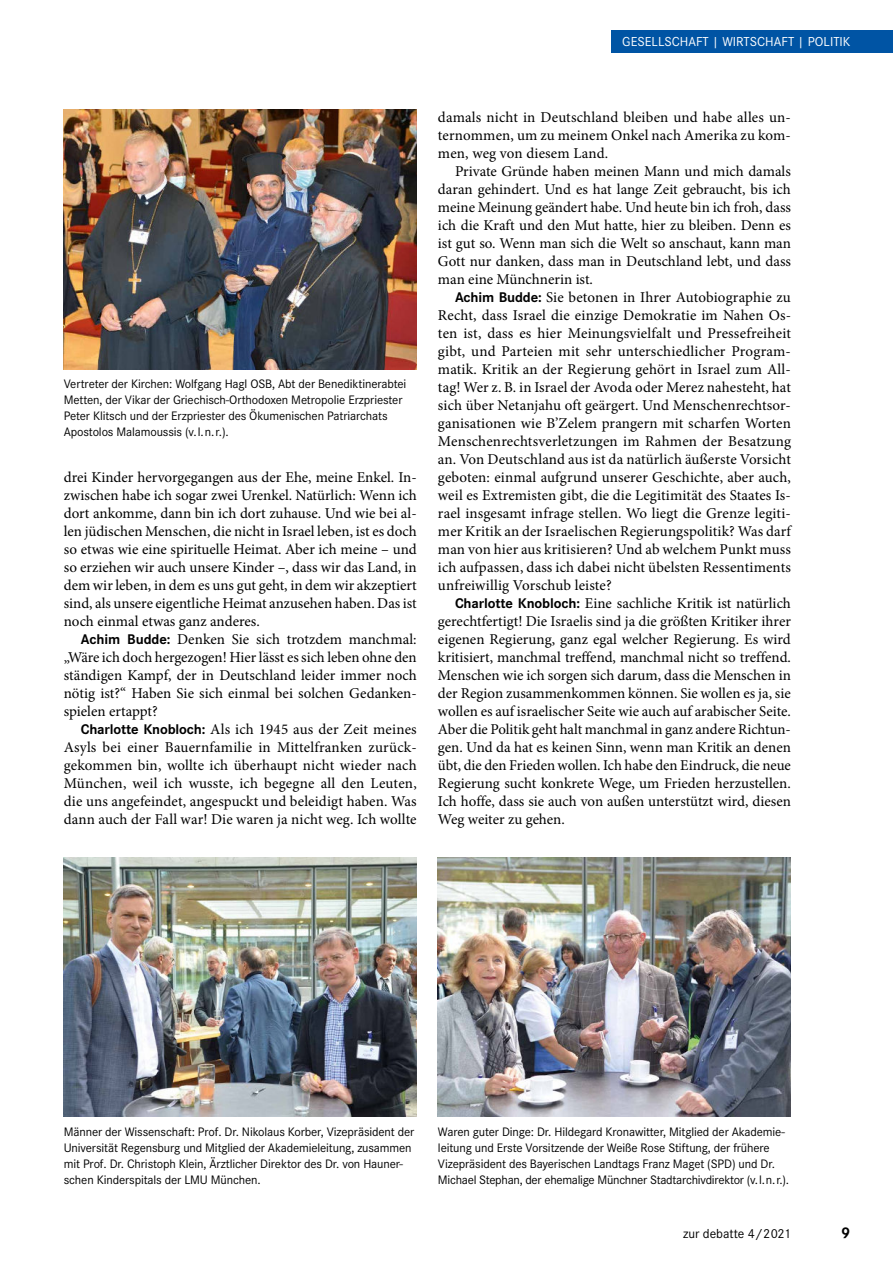
<style>
.page{position:relative;width:893px;height:1263px;background:#fff}
.page>*{position:absolute;margin:0;border:0;box-sizing:border-box;transform-origin:0 0}
.t1{font:700 16.05px "Corporate S";color:#000}
.t2{font:15px/18px "Minion Pro";color:#000;text-align:justify}
.t3{font:13.5px "Corporate S";color:#fff}
.t4{font:13.5px "Corporate S";color:#000}
.t5{font:12.75px/16px "Corporate S";letter-spacing:-.01em;color:#000}
.s1{font-family:"Corporate S";font-weight:700;font-size:14.55px}
</style>
<div class="page">
<img style="left:64px;top:109px;width:353px;height:260px">
<img style="left:64px;top:857px;width:353px;height:259px">
<img style="left:438px;top:857px;width:353px;height:259px">
<div style="left:612px;top:30px;width:281px;height:23px;background:#0054a4"></div>
<p class="t3" style="left:622px;top:34px;width:230px">GESELLSCHAFT | WIRTSCHAFT | POLITIK</p>
<p class="t5" style="left:64px;top:376px;width:344px">Vertreter der Kirchen: Wolfgang Hagl OSB, Abt der Benediktinerabtei Metten, der Vikar der Griechisch-Orthodoxen Metropolie Erzpriester Peter Klitsch und der Erzpriester des Ökumenischen Patriarchats Apostolos Malamoussis (v.l.n.r.).</p>
<p class="t2" style="left:64px;top:469px;width:354px">drei Kinder hervorgegangen aus der Ehe, meine Enkel. In&shy;zwischen habe ich sogar zwei Urenkel. Natürlich: Wenn ich dort ankomme, dann bin ich dort zuhause. Und wie bei al&shy;len jüdischen Menschen, die nicht in Israel leben, ist es doch so etwas wie eine spirituelle Heimat. Aber ich meine – und so erziehen wir auch unsere Kinder –, dass wir das Land, in dem wir leben, in dem es uns gut geht, in dem wir akzeptiert sind, als unsere eigentliche Heimat anzusehen haben. Das ist noch einmal etwas ganz anderes.</p>
<p class="t2" style="left:64px;top:631px;width:355px;text-indent:17px"><span class="s1">Achim Budde:</span> Denken Sie sich trotzdem manchmal: „Wäre ich doch hergezogen! Hier lässt es sich leben ohne den ständigen Kampf, der in Deutschland leider immer noch nötig ist?“ Haben Sie sich einmal bei solchen Gedanken&shy;spielen ertappt?</p>
<p class="t2" style="left:64px;top:721px;width:354px;text-indent:17px"><span class="s1">Charlotte Knobloch:</span> Als ich 1945 aus der Zeit meines Asyls bei einer Bauernfamilie in Mittelfranken zurück&shy;gekommen bin, wollte ich überhaupt nicht wieder nach München, weil ich wusste, ich begegne all den Leuten, die uns angefeindet, angespuckt und beleidigt haben. Was dann auch der Fall war! Die waren ja nicht weg. Ich wollte</p>
<p class="t2" style="left:438px;top:109px;width:354px">damals nicht in Deutschland bleiben und habe alles un&shy;ternommen, um zu meinem Onkel nach Amerika zu kom&shy;men, weg von diesem Land.</p>
<p class="t2" style="left:438px;top:163px;width:354px;text-indent:17px">Private Gründe haben meinen Mann und mich damals daran gehindert. Und es hat lange Zeit gebraucht, bis ich meine Meinung geändert habe. Und heute bin ich froh, dass ich die Kraft und den Mut hatte, hier zu bleiben. Denn es ist gut so. Wenn man sich die Welt so anschaut, kann man Gott nur danken, dass man in Deutschland lebt, und dass man eine Münchnerin ist.</p>
<p class="t2" style="left:438px;top:289px;width:355px;text-indent:17px"><span class="s1">Achim Budde:</span> Sie betonen in Ihrer Autobiographie zu Recht, dass Israel die einzige Demokratie im Nahen Os&shy;ten ist, dass es hier Meinungsvielfalt und Pressefreiheit gibt, und Parteien mit sehr unterschiedlicher Program&shy;matik. Kritik an der Regierung gehört in Israel zum All&shy;tag! Wer z. B. in Israel der Avoda oder Merez nahesteht, hat sich über Netanjahu oft geärgert. Und Menschenrechtsor&shy;ganisationen wie B’Zelem prangern mit scharfen Worten Menschenrechtsverletzungen im Rahmen der Besatzung an. Von Deutschland aus ist da natürlich äußerste Vorsicht geboten: einmal aufgrund unserer Geschichte, aber auch, weil es Extremisten gibt, die die Legitimität des Staates Is&shy;rael insgesamt infrage stellen. Wo liegt die Grenze legiti&shy;mer Kritik an der Israelischen Regierungspolitik? Was darf man von hier aus kritisieren? Und ab welchem Punkt muss ich aufpassen, dass ich dabei nicht übelsten Ressentiments unfreiwillig Vorschub leiste?</p>
<p class="t2" style="left:438px;top:595px;width:354px;text-indent:17px"><span class="s1">Charlotte Knobloch:</span> Eine sachliche Kritik ist natürlich gerechtfertigt! Die Israelis sind ja die größten Kritiker ihrer eigenen Regierung, ganz egal welcher Regierung. Es wird kritisiert, manchmal treffend, manchmal nicht so treffend.<br>Menschen wie ich sorgen sich darum, dass die Menschen in der Region zusammenkommen können. Sie wollen es ja, sie wollen es auf israelischer Seite wie auch auf arabischer Seite.<br>Aber die Politik geht halt manchmal in ganz andere Richtun&shy;gen. Und da hat es keinen Sinn, wenn man Kritik an denen übt, die den Frieden wollen. Ich habe den Eindruck, die neue Regierung sucht konkrete Wege, um Frieden herzustellen.<br>Ich hoffe, dass sie auch von außen unterstützt wird, diesen Weg weiter zu gehen.</p>
<p class="t5" style="left:64px;top:1123px;width:352px">Männer der Wissenschaft: Prof. Dr. Nikolaus Korber, Vizepräsident der Universität Regensburg und Mitglied der Akademieleitung, zusammen mit Prof. Dr. Christoph Klein, Ärztlicher Direktor des Dr. von Hauner&shy;schen Kinderspitals der LMU München.</p>
<p class="t5" style="left:438px;top:1123px;width:353px">Waren guter Dinge: Dr. Hildegard Kronawitter, Mitglied der Akademie&shy;leitung und Erste Vorsitzende der Weiße Rose Stiftung, der frühere Vizepräsident des Bayerischen Landtags Franz Maget (SPD) und Dr.<br>Michael Stephan, der ehemalige Münchner Stadtarchivdirektor (v.l.n.r.).</p>
<p class="t4" style="left:683px;top:1229px;width:109px">zur debatte 4/2021</p>
<p class="t1" style="left:841px;top:1223px;width:11px">9</p>
</div>
